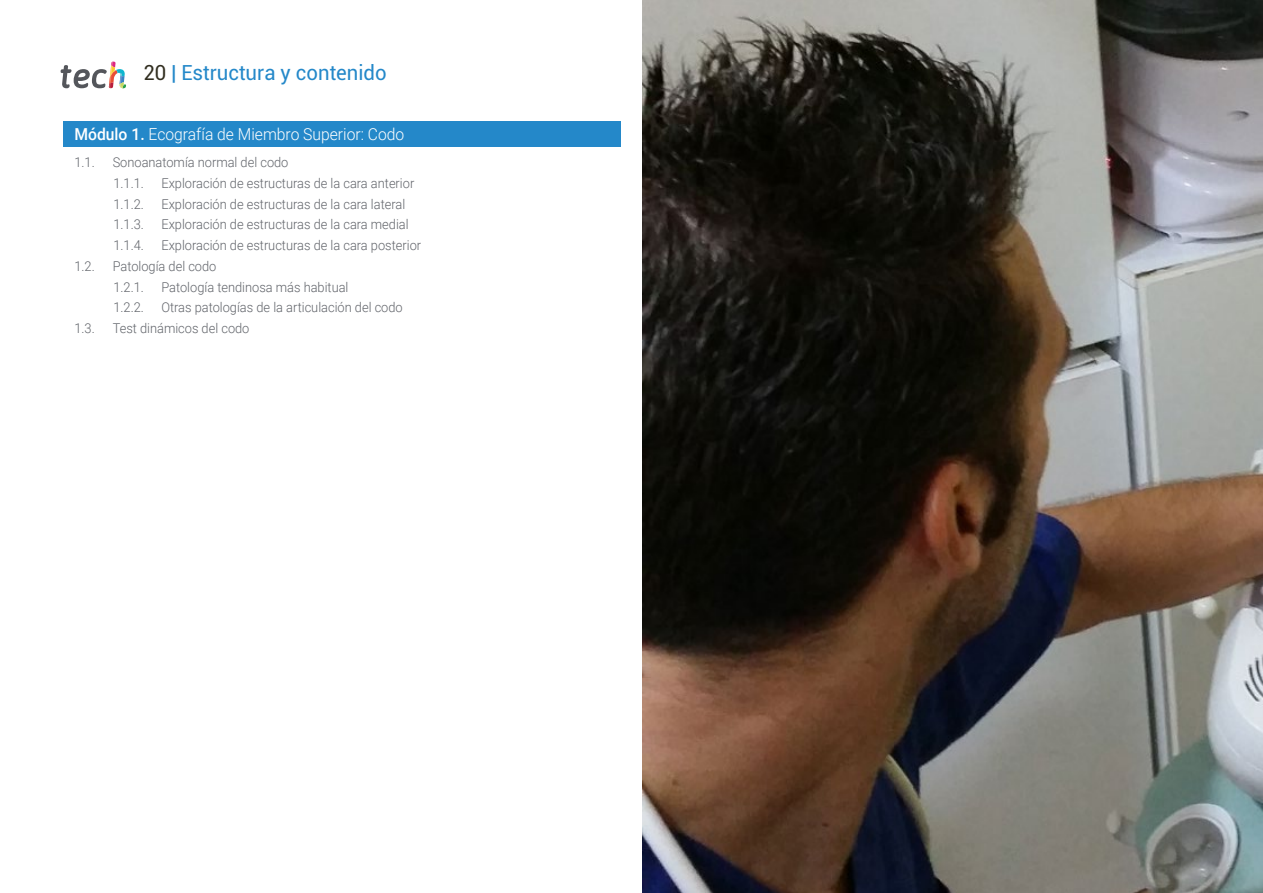
<style>
.page{position:relative;width:1263px;height:893px;background:#fff}
.page>*{position:absolute;margin:0;border:0;box-sizing:border-box;transform-origin:0 0}
.t1{font:21px "Roboto";color:#2488c9}
.t2{font:300 16.5px "Roboto";color:#fff;scale:.95 1}
.t3{font:300 13.5px/20.7px "Roboto";color:#61646a;scale:.95 1}
.s1{color:#312e20}
.s2{font-weight:500}
</style>
<div class="page">
<img style="left:642px;top:0;width:621px;height:893px">
<svg style="left:61px;top:62px;width:65px;height:27px"></svg>
<div style="left:63px;top:121px;width:558px;height:25px;background:#2488c9"></div>
<h1 class="t1" style="left:144px;top:57px;width:245px"><span class="s1">20</span> | Estructura y contenido</h1>
<p class="t2" style="left:74px;top:123px;width:349px"><span class="s2">Módulo 1.</span> Ecografía de Miembro Superior: Codo</p>
<p class="t3" style="left:74px;top:151px;width:23px">1.1.</p>
<p class="t3" style="left:113px;top:151px;width:187px">Sonoanatomía normal del codo<br>1.1.1.</p>
<p class="t3" style="left:161px;top:172px;width:268px">Exploración de estructuras de la cara anterior</p>
<p class="t3" style="left:113px;top:193px;width:34px">1.1.2.</p>
<p class="t3" style="left:161px;top:193px;width:258px">Exploración de estructuras de la cara lateral</p>
<p class="t3" style="left:113px;top:214px;width:34px">1.1.3.</p>
<p class="t3" style="left:161px;top:214px;width:262px">Exploración de estructuras de la cara medial</p>
<p class="t3" style="left:113px;top:234px;width:34px">1.1.4.</p>
<p class="t3" style="left:161px;top:234px;width:275px">Exploración de estructuras de la cara posterior</p>
<p class="t3" style="left:74px;top:255px;width:23px">1.2.</p>
<p class="t3" style="left:113px;top:255px;width:111px">Patología del codo<br>1.2.1.</p>
<p class="t3" style="left:161px;top:276px;width:198px">Patología tendinosa más habitual</p>
<p class="t3" style="left:113px;top:297px;width:34px">1.2.2.</p>
<p class="t3" style="left:161px;top:297px;width:256px">Otras patologías de la articulación del codo</p>
<p class="t3" style="left:74px;top:317px;width:23px">1.3.</p>
<p class="t3" style="left:113px;top:317px;width:145px">Test dinámicos del codo</p>
</div>
